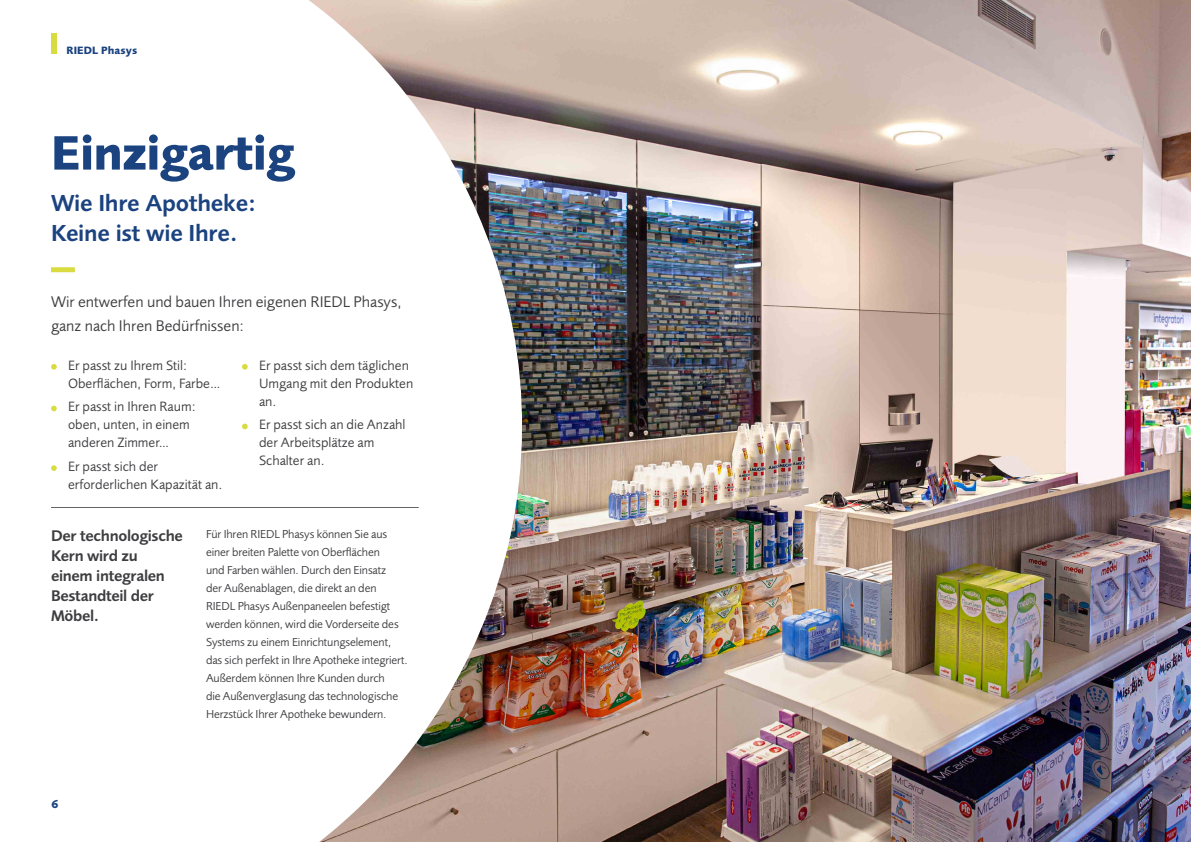
<style>
.page{position:relative;width:1191px;height:842px;background:#fff}
.page>*{position:absolute;margin:0;border:0;box-sizing:border-box;transform-origin:0 0}
.t1{font:700 50px "Foundry Sans OT2";letter-spacing:-.02em;color:#1b4380}
.t2{font:600 24px/30px "Foundry Sans OT2";letter-spacing:-.01em;color:#1b4380}
.t3{font:16px/24px "Foundry Sans OT2";color:#3e3d40}
.t4{font:600 16px/20px "Foundry Sans OT2";letter-spacing:-.02em;color:#3e3d40}
.t5{font:14px/18px "Foundry Sans OT2";color:#3e3d40}
.t6{font:12px/18px "Foundry Sans OT2";letter-spacing:-.01em;color:#3e3d40}
.t7{font:700 12px "Foundry Sans OT2";color:#1b4380}
.t8{font:700 11px "Foundry Sans OT2";letter-spacing:.01em;color:#1b4380}
</style>
<div class="page">
<img style="left:309px;top:0;width:882px;height:842px">
<p class="t8" style="left:67px;top:41px;width:72px">RIEDL Phasys</p>
<h1 class="t1" style="left:51px;top:114px;width:245px">Einzigartig</h1>
<h2 class="t2" style="left:51px;top:186px;width:206px">Wie Ihre Apotheke:<br>Keine ist wie Ihre.</h2>
<h3 class="t3" style="left:51px;top:288px;width:352px">Wir entwerfen und bauen Ihren eigenen RIEDL Phasys, ganz nach Ihren Bedürfnissen:</h3>
<p class="t5" style="left:68px;top:355px;width:154px">Er passt zu Ihrem Stil:<br>Oberflächen, Form, Farbe…</p>
<p class="t5" style="left:68px;top:397px;width:129px">Er passt in Ihren Raum: oben, unten, in einem anderen Zimmer…</p>
<p class="t5" style="left:68px;top:456px;width:156px">Er passt sich der erforderlichen Kapazität an.</p>
<p class="t5" style="left:259px;top:355px;width:156px">Er passt sich dem täglichen<br>Umgang mit den Produkten an.</p>
<p class="t5" style="left:259px;top:415px;width:148px">Er passt sich an die Anzahl der Arbeitsplätze am<br>Schalter an.</p>
<h3 class="t4" style="left:51px;top:525px;width:133px">Der technologische<br>Kern wird zu einem integralen<br>Bestandteil der<br>Möbel.</h3>
<p class="t6" style="left:206px;top:524px;width:203px">Für Ihren RIEDL Phasys können Sie aus einer breiten Palette von Oberflächen<br>und Farben wählen. Durch den Einsatz<br>der Außenablagen, die direkt an den RIEDL Phasys Außenpaneelen befestigt werden können, wird die Vorderseite des Systems zu einem Einrichtungselement, das sich perfekt in Ihre Apotheke integriert.<br>Außerdem können Ihre Kunden durch<br>die Außenverglasung das technologische Herzstück Ihrer Apotheke bewundern.</p>
<p class="t7" style="left:51px;top:794px;width:9px">6</p>
</div>
